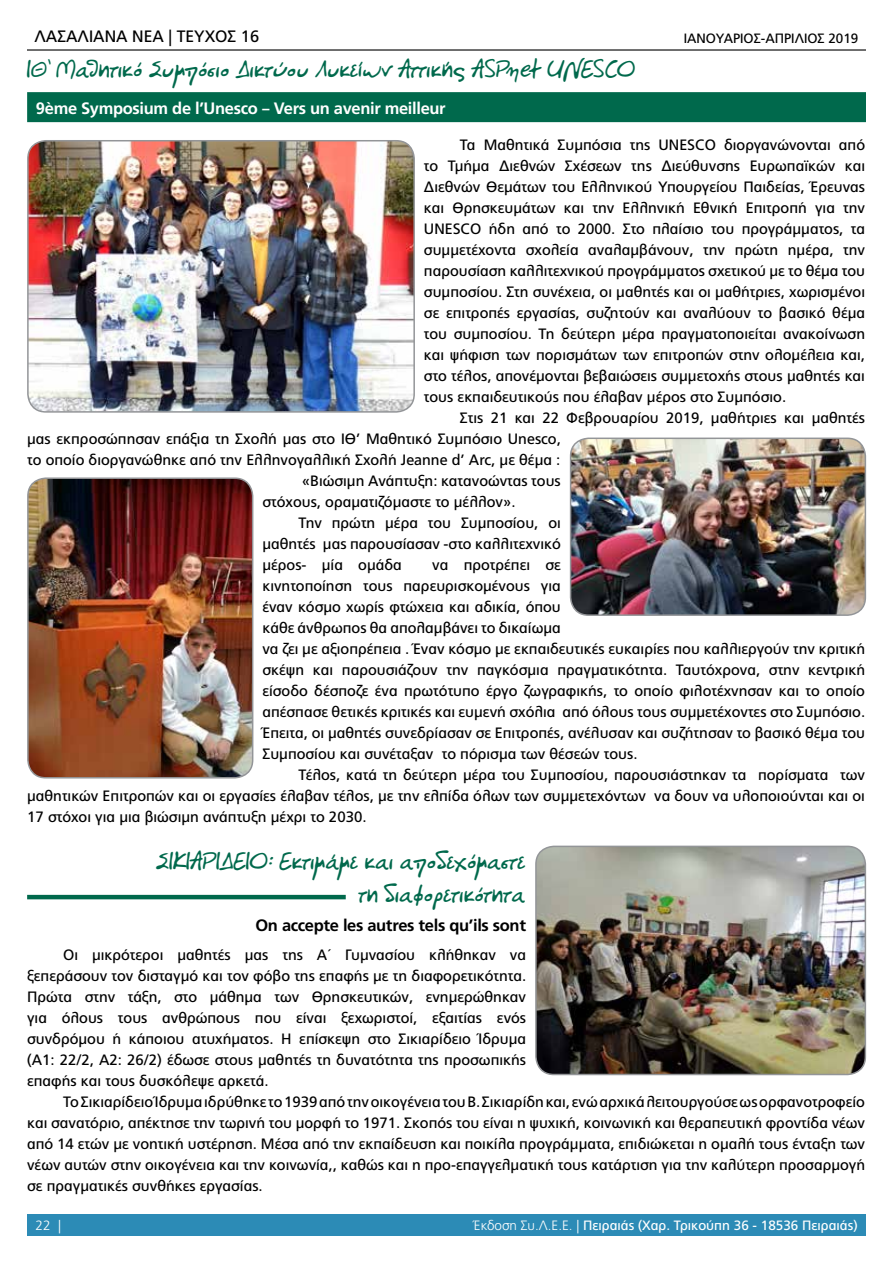
<style>
.page{position:relative;width:893px;height:1263px;background:#fff}
.page>*{position:absolute;margin:0;border:0;box-sizing:border-box;transform-origin:0 0}
.t1{font:700 24px/33px "PF Libera";letter-spacing:-.02em;color:#00694c;text-align:right}
.t2{font:700 16.5px "PF Catalog";letter-spacing:-.02em;color:#fff}
.t3{font:700 16.5px "PF Catalog";letter-spacing:-.02em;color:#000}
.t4{font:16.5px "PF Catalog";color:#000}
.t5{font:15px/21px "PF Catalog";color:#000;text-align:justify}
.t6{font:13.5px "PF Catalog";color:#fff}
.t7{font:13.5px "PF Catalog";color:#000}
.t8{font:300 13.5px "PF Catalog";color:#fff}
.s1{color:#00694c}
.s2{font-weight:300}
</style>
<div class="page">
<div style="left:27px;top:1214px;width:839px;height:22px;background:#2c8bb6"></div>
<hr style="left:27px;top:49px;width:839px;height:2px;background:#000">
<div style="left:27px;top:92px;width:839px;height:30px;background:#00694c"></div>
<img style="left:28px;top:141px;width:386px;height:269px">
<div style="left:27px;top:140px;width:388px;height:273px;border:2px solid #939598;border-radius:18px"></div>
<img style="left:28px;top:478px;width:225px;height:300px">
<div style="left:27px;top:477px;width:226px;height:301px;border:2px solid #939598;border-radius:18px"></div>
<img style="left:571px;top:438px;width:294px;height:177px">
<div style="left:570px;top:438px;width:296px;height:178px;border:2px solid #939598;border-radius:18px"></div>
<img style="left:536px;top:846px;width:329px;height:228px">
<div style="left:535px;top:846px;width:331px;height:229px;border:2px solid #939598;border-radius:18px"></div>
<hr style="left:27px;top:895px;width:319px;height:4px;background:#00694c">
<p class="t4" style="left:34px;top:27px;width:226px">ΛΑΣΑΛΙΑΝΑ ΝΕΑ | ΤΕΥΧΟΣ 16</p>
<p class="t7" style="left:684px;top:31px;width:176px">ΙΑΝΟΥΑΡΙΟΣ-ΑΠΡΙΛΙΟΣ 2019</p>
<h1 class="t1" style="left:27px;top:51px;width:610px">ΙΘ’ Μαθητικό Συμπόσιο Δικτύου Λυκείων Αττικής ASPnet UNESCO</h1>
<p class="t2" style="left:27px;top:98px;width:420px"><span class="s1">1</span>9ème Symposium de l’Unesco – Vers un avenir meilleur</p>
<p class="t5" style="left:424px;top:134px;width:443px;text-indent:36px">Τα Μαθητικά Συμπόσια της UNESCO διοργανώνονται από το Τμήμα Διεθνών Σχέσεων της Διεύθυνσης Ευρωπαϊκών και Διεθνών Θεμάτων του Ελληνικού Υπουργείου Παιδείας, Έρευνας και Θρησκευμάτων και την Ελληνική Εθνική Επιτροπή για την UNESCO ήδη από το 2000. Στο πλαίσιο του προγράμματος, τα συμμετέχοντα σχολεία αναλαμβάνουν, την πρώτη ημέρα, την παρουσίαση καλλιτεχνικού προγράμματος σχετικού με το θέμα του συμποσίου. Στη συνέχεια, οι μαθητές και οι μαθήτριες, χωρισμένοι σε επιτροπές εργασίας, συζητούν και αναλύουν το βασικό θέμα του συμποσίου. Τη δεύτερη μέρα πραγματοποιείται ανακοίνωση και ψήφιση των πορισμάτων των επιτροπών στην ολομέλεια και, στο τέλος, απονέμονται βεβαιώσεις συμμετοχής στους μαθητές και τους εκπαιδευτικούς που έλαβαν μέρος στο Συμπόσιο.</p>
<p class="t5" style="left:460px;top:407px;width:407px">Στις 21 και 22 Φεβρουαρίου 2019, μαθήτριες και μαθητές</p>
<p class="t5" style="left:27px;top:428px;width:535px">μας εκπροσώπησαν επάξια τη Σχολή μας στο ΙΘ’ Μαθητικό Συμπόσιο Unesco,</p>
<p class="t5" style="left:27px;top:449px;width:535px">το οποίο διοργανώθηκε από την Ελληνογαλλική Σχολή Jeanne d’ Arc, με θέμα :</p>
<p class="t5" style="left:302px;top:470px;width:260px">«Βιώσιμη Ανάπτυξη: κατανοώντας τους</p>
<p class="t5" style="left:262px;top:491px;width:255px">στόχους, οραματιζόμαστε το μέλλον».</p>
<p class="t5" style="left:298px;top:512px;width:264px">Την πρώτη μέρα του Συμποσίου, οι</p>
<p class="t5" style="left:262px;top:533px;width:300px">μαθητές μας παρουσίασαν -στο καλλιτεχνικό</p>
<p class="t5" style="left:262px;top:554px;width:141px">μέρoς- μία ομάδα</p>
<p class="t5" style="left:262px;top:554px;width:604px;text-align:left;text-indent:170px">να προτρέπει σε<br>κινητοποίηση τους παρευρισκομένους για<br>έναν κόσμο χωρίς φτώχεια και αδικία, όπου<br>κάθε άνθρωπος θα απολαμβάνει το δικαίωμα<br>να ζει με αξιοπρέπεια . Έναν κόσμο με εκπαιδευτικές ευκαιρίες που καλλιεργούν την κριτική σκέψη και παρουσιάζουν την παγκόσμια πραγματικότητα. Ταυτόχρονα, στην κεντρική είσοδο δέσποζε ένα πρωτότυπο έργο ζωγραφικής, το οποίο φιλοτέχνησαν και το οποίο απέσπασε θετικές κριτικές και ευμενή σχόλια από όλους τους συμμετέχοντες στο Συμπόσιο.<br>Έπειτα, οι μαθητές συνεδρίασαν σε Επιτροπές, ανέλυσαν και συζήτησαν το βασικό θέμα του Συμποσίου και συνέταξαν το πόρισμα των θέσεών τους.</p>
<p class="t5" style="left:27px;top:764px;width:839px;text-indent:271px">Τέλος, κατά τη δεύτερη μέρα του Συμποσίου, παρουσιάστηκαν τα πορίσματα των μαθητικών Επιτροπών και οι εργασίες έλαβαν τέλος, με την ελπίδα όλων των συμμετεχόντων να δουν να υλοποιούνται και οι 17 στόχοι για μια βιώσιμη ανάπτυξη μέχρι το 2030.</p>
<h1 class="t1" style="left:156px;top:843px;width:371px">ΣΙΚΙΑΡΙΔΕΙΟ: Εκτιμάμε και αποδεχόμαστε τη διαφορετικότητα</h1>
<p class="t3" style="left:255px;top:915px;width:272px">On accepte les autres tels qu’ils sont</p>
<p class="t5" style="left:27px;top:945px;width:501px;text-indent:36px">Οι μικρότεροι μαθητές μας της Α΄ Γυμνασίου κλήθηκαν να ξεπεράσουν τον δισταγμό και τον φόβο της επαφής με τη διαφορετικότητα.<br>Πρώτα στην τάξη, στο μάθημα των Θρησκευτικών, ενημερώθηκαν για όλους τους ανθρώπους που είναι ξεχωριστοί, εξαιτίας ενός συνδρόμου ή κάποιου ατυχήματος. Η επίσκεψη στο Σικιαρίδειο Ίδρυμα (Α1: 22/2, Α2: 26/2) έδωσε στους μαθητές τη δυνατότητα της προσωπικής επαφής και τους δυσκόλεψε αρκετά.</p>
<p class="t5" style="left:27px;top:1092px;width:839px;text-indent:36px">Το Σικιαρίδειο Ίδρυμα ιδρύθηκε το 1939 από την οικογένεια του Β. Σικιαρίδη και, ενώ αρχικά λειτουργούσε ως ορφανοτροφείο και σανατόριο, απέκτησε την τωρινή του μορφή το 1971. Σκοπός του είναι η ψυχική, κοινωνική και θεραπευτική φροντίδα νέων από 14 ετών με νοητική υστέρηση. Μέσα από την εκπαίδευση και ποικίλα προγράμματα, επιδιώκεται η ομαλή τους ένταξη των νέων αυτών στην οικογένεια και την κοινωνία,, καθώς και η προ-επαγγελματική τους κατάρτιση για την καλύτερη προσαρμογή σε πραγματικές συνθήκες εργασίας.</p>
<p class="t8" style="left:36px;top:1217px;width:27px">22 |</p>
<p class="t6" style="left:474px;top:1217px;width:385px"><span class="s2">Έκδοση Συ.Λ.Ε.Ε. |</span> Πειραιάς (Χαρ. Τρικούπη 36 - 18536 Πειραιάς)</p>
</div>
